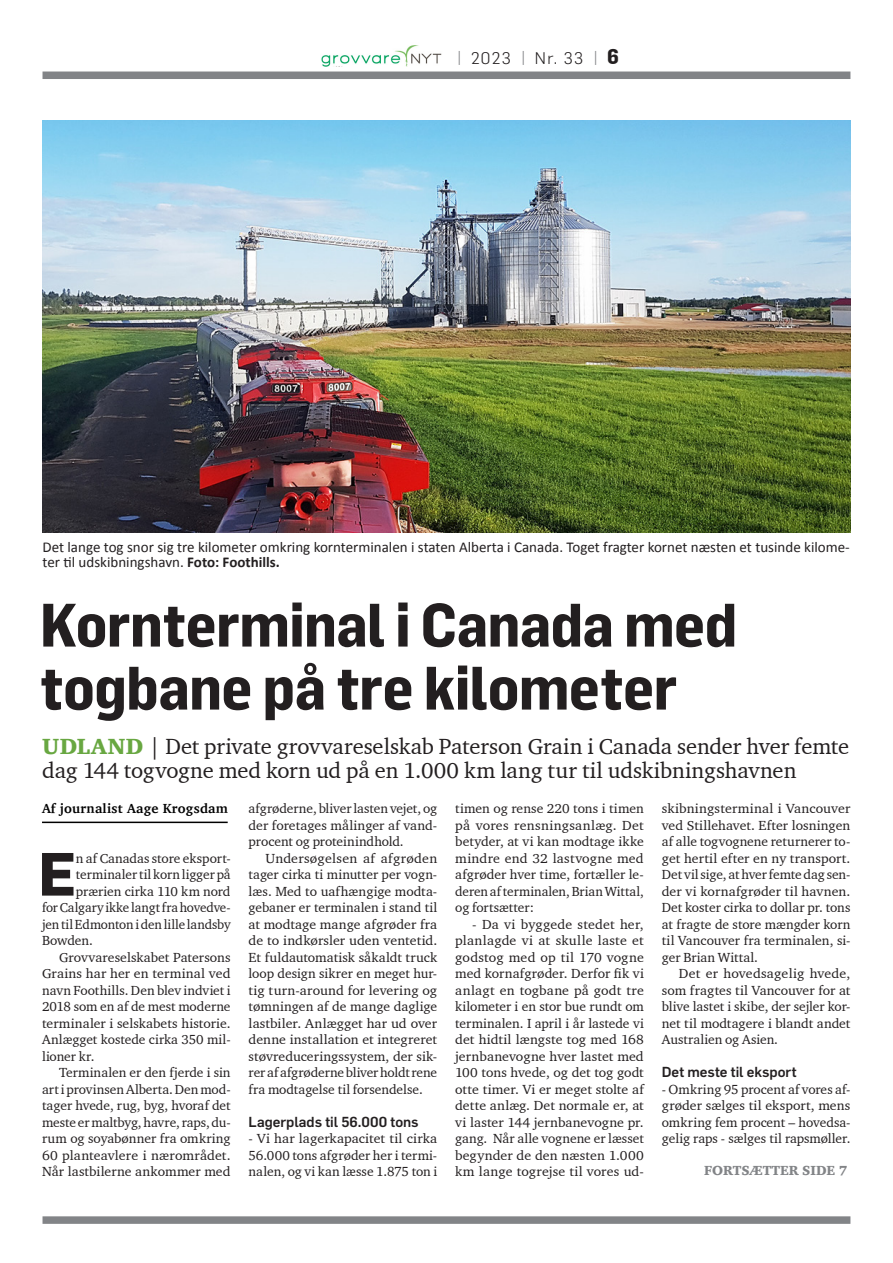
<style>
.page{position:relative;width:893px;height:1263px;background:#fff}
.page>*{position:absolute;margin:0;border:0;box-sizing:border-box;transform-origin:0 0}
.RU_Flama_Semicond{font:700 60px "Flama Semicondensed";letter-spacing:-.02em;color:#231f20}
.Unicial{font:700 59.85px "Flama";color:#231f20}
.Underrubrik_med_grøn{font:22.5px/24px "Charter ITC";letter-spacing:-.005em;color:#231f20}
.t1{font:300 16.5px "Flama";letter-spacing:.08em;color:#231f20}
.Billedtekst{font:15px/15px "Calibri";color:#231f20}
.MR{font:500 14.25px "Flama";color:#231f20}
.BTI{font:13.5px/16.5px "Charter ITC";color:#231f20;text-align:justify}
.BT{font:13.5px/16.5px "Charter ITC";color:#231f20;text-align:justify}
.Unicial-2{font:13.5px "Charter ITC";letter-spacing:-.005em;color:#231f20}
.Byline_tekst{font:700 13.5px "Charter";letter-spacing:.02em;color:#000}
.t2{font:13.5px "Charter ITC Blac";color:#828487}
.s1{font-size:18px;color:#828487}
.s2{font-family:"Flama Semicondensed";font-weight:700;font-size:21px}
.s3{font-weight:700}
.s4{font-family:"Charter ITC Blac";color:#68a741}
</style>
<div class="page">
<div style="left:43px;top:1216px;width:807px;height:8px;background:#828487"></div>
<div style="left:43px;top:72px;width:807px;height:7px;background:#828487"></div>
<img style="left:321px;top:45px;width:121px;height:21px">
<div style="left:343px;top:65px;width:55px;height:5px;background:#fff"></div>
<hr style="left:42px;top:822px;width:186px;height:1px;background:#000">
<img style="left:43px;top:120px;width:807px;height:412px">
<p class="t1" style="left:457px;top:47px;width:164px"><span class="s1">|</span> 2023 <span class="s1">|</span> Nr. 33 <span class="s1">|</span> <span class="s2">6</span></p>
<p class="Billedtekst" style="left:43px;top:539px;width:809px">Det lange tog snor sig tre kilometer omkring kornterminalen i staten Alberta i Canada. Toget fragter kornet næsten et tusinde kilome&shy;ter til udskibningshavn. <span class="s3">Foto: Foothills.</span></p>
<p class="RU_Flama_Semicond" style="left:40px;top:589px;width:699px">Kornterminal i Canada med</p>
<p class="RU_Flama_Semicond" style="left:40px;top:652px;width:639px">togbane på tre kilometer</p>
<p class="Underrubrik_med_grøn" style="left:42px;top:734px;width:808px"><span class="s4">UDLAND</span> | Det private grovvareselskab Paterson Grain i Canada sender hver femte dag 144 togvogne med korn ud på en 1.000 km lang tur til udskibningshavnen</p>
<p class="Byline_tekst" style="left:42px;top:797px;width:187px">Af journalist Aage Krogsdam</p>
<p class="Unicial" style="left:38px;top:831px;width:40px">E</p>
<p class="Unicial-2" style="left:76px;top:849px;width:156px">n af Canadas store eksport-</p>
<p class="Unicial-2" style="left:76px;top:866px;width:156px">terminaler til korn ligger på</p>
<p class="Unicial-2" style="left:76px;top:882px;width:156px">prærien cirka 110 km nord</p>
<p class="Unicial-2" style="left:42px;top:899px;width:190px">for Calgary ikke langt fra hovedve-</p>
<p class="Unicial-2" style="left:42px;top:915px;width:190px">jen til Edmonton i den lille landsby</p>
<p class="Unicial-2" style="left:42px;top:932px;width:52px">Bowden.</p>
<p class="BTI" style="left:42px;top:948px;width:190px;text-indent:17px">Grovvareselskabet Patersons Grains har her en terminal ved navn Foothills. Den blev indviet i 2018 som en af de mest moderne terminaler i selskabets historie.<br>Anlægget kostede cirka 350 mil&shy;lioner kr.</p>
<p class="BTI" style="left:42px;top:1064px;width:190px;text-indent:17px">Terminalen er den fjerde i sin art i provinsen Alberta. Den mod&shy;tager hvede, rug, byg, hvoraf det meste er maltbyg, havre, raps, du&shy;rum og soyabønner fra omkring 60 planteavlere i nærområdet.<br>Når lastbilerne ankommer med</p>
<p class="BTI" style="left:249px;top:800px;width:190px">afgrøderne, bliver lasten vejet, og der foretages målinger af vand&shy;procent og proteinindhold.</p>
<p class="BTI" style="left:249px;top:849px;width:190px;text-indent:17px">Undersøgelsen af afgrøden tager cirka ti minutter per vogn&shy;læs. Med to uafhængige modta&shy;gebaner er terminalen i stand til at modtage mange afgrøder fra de to indkørsler uden ventetid.<br>Et fuldautomatisk såkaldt truck loop design sikrer en meget hur&shy;tig turn-around for levering og tømningen af de mange daglige lastbiler. Anlægget har ud over denne installation et integreret støvreduceringssystem, der sik&shy;rer af afgrøderne bliver holdt rene fra modtagelse til forsendelse.</p>
<p class="MR" style="left:249px;top:1111px;width:172px">Lagerplads til 56.000 tons</p>
<p class="BT" style="left:249px;top:1130px;width:190px">- Vi har lagerkapacitet til cirka 56.000 tons afgrøder her i termi&shy;nalen, og vi kan læsse 1.875 ton i</p>
<p class="BT" style="left:455px;top:800px;width:190px">timen og rense 220 tons i timen på vores rensningsanlæg. Det betyder, at vi kan modtage ikke mindre end 32 lastvogne med afgrøder hver time, fortæller le&shy;deren af terminalen, Brian Wittal, og fortsætter:</p>
<p class="BTI" style="left:455px;top:915px;width:190px;text-indent:17px">- Da vi byggede stedet her, planlagde vi at skulle laste et godstog med op til 170 vogne med kornafgrøder. Derfor fik vi anlagt en togbane på godt tre kilometer i en stor bue rundt om terminalen. I april i år lastede vi det hidtil længste tog med 168 jernbanevogne hver lastet med 100 tons hvede, og det tog godt otte timer. Vi er meget stolte af dette anlæg. Det normale er, at vi laster 144 jernbanevogne pr. gang. Når alle vognene er læsset begynder de den næsten 1.000 km lange togrejse til vores ud-</p>
<p class="BTI" style="left:662px;top:800px;width:190px">skibningsterminal i Vancouver ved Stillehavet. Efter losningen af alle togvognene returnerer to&shy;get hertil efter en ny transport.<br>Det vil sige, at hver femte dag sen&shy;der vi kornafgrøder til havnen.<br>Det koster cirka to dollar pr. tons at fragte de store mængder korn til Vancouver fra terminalen, si&shy;ger Brian Wittal.</p>
<p class="BTI" style="left:662px;top:965px;width:190px;text-indent:17px">Det er hovedsagelig hvede, som fragtes til Vancouver for at blive lastet i skibe, der sejler kor&shy;net til modtagere i blandt andet Australien og Asien.</p>
<p class="MR" style="left:662px;top:1062px;width:136px">Det meste til eksport</p>
<p class="BT" style="left:662px;top:1080px;width:190px">- Omkring 95 procent af vores af&shy;grøder sælges til eksport, mens omkring fem procent – hovedsa&shy;gelig raps - sælges til rapsmøller.</p>
<p class="t2" style="left:704px;top:1162px;width:145px">FORTSÆTTER SIDE 7</p>
</div>
